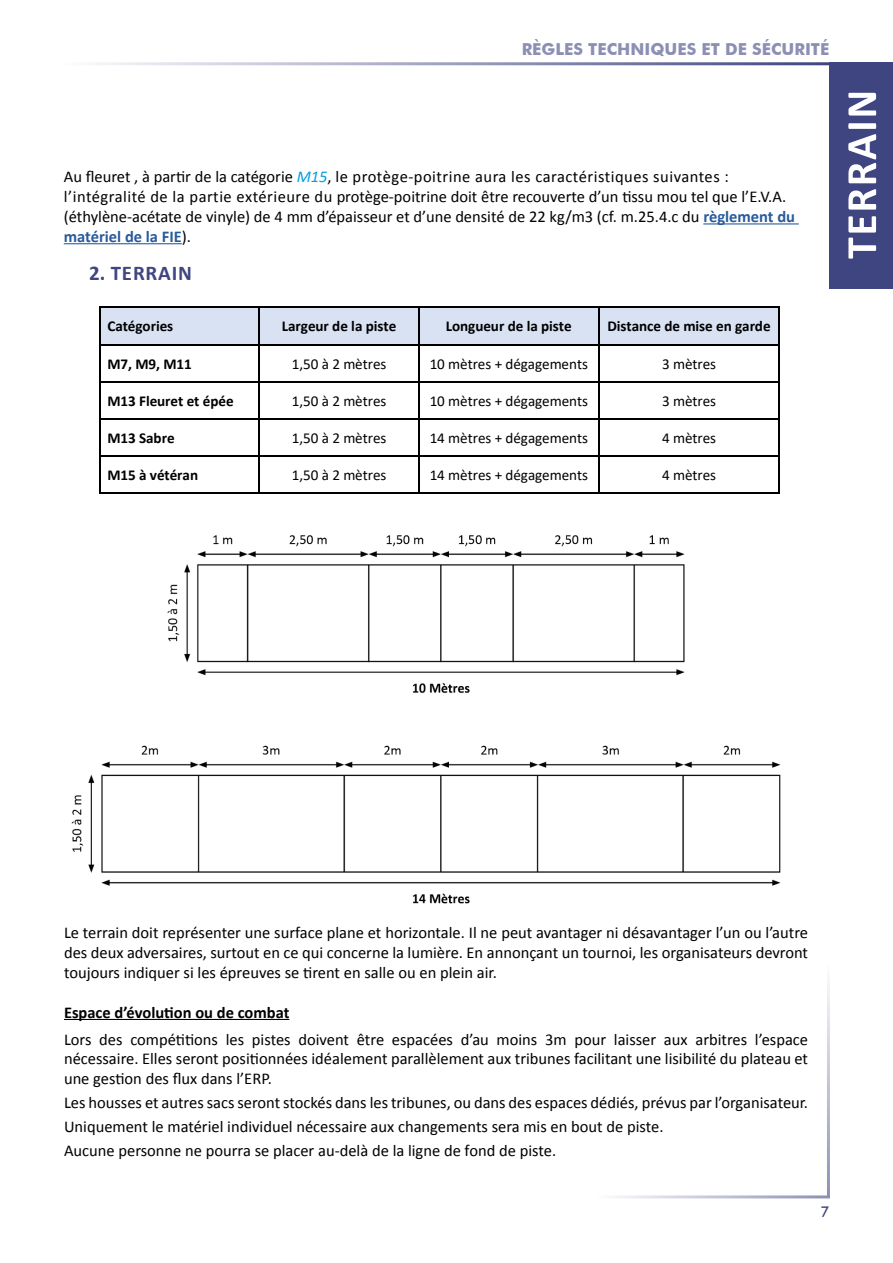
<style>
.page{position:relative;width:893px;height:1263px;background:#fff}
.page>*{position:absolute;margin:0;border:0;box-sizing:border-box;transform-origin:0 0}
.t1{font:700 21px "Calibri";letter-spacing:.04em;color:#3f4581}
.t2{font:16.5px/19.8px "Calibri";color:#000}
.t3{font:700 16.5px "Futura BT";color:#3f4581}
.t4{font:700 16.5px "Calibri";color:#000}
.t5{font:15.15px "Calibri";letter-spacing:-.005em;color:#000}
.t6{font:700 15.15px "Calibri";letter-spacing:-.005em;color:#000}
.t7{font:500 15px "Futura BT";color:#3f4581}
.s1{font-style:italic;color:#009fe3}
.s2{font-weight:700;color:#275b9b}
</style>
<div class="page">
<hr style="left:827px;top:963px;width:3px;height:234px;background:#3f4581">
<hr style="left:596px;top:1195px;width:234px;height:3px;background:#3f4581">
<div style="left:829px;top:62px;width:64px;height:227px;background:#3f4581"></div>
<hr style="left:63px;top:62px;width:767px;height:3px;background:#3f4581">
<hr style="left:703px;top:223px;width:96px;height:1px;background:#275b9b">
<hr style="left:64px;top:243px;width:118px;height:1px;background:#275b9b">
<hr style="left:64px;top:1019px;width:225px;height:1px;background:#000">
<img style="left:71px;top:535px;width:710px;height:369px">
<div style="left:100px;top:308px;width:159px;height:36px;background:#d9e2f3"></div>
<div style="left:260px;top:308px;width:158px;height:36px;background:#d9e2f3"></div>
<div style="left:420px;top:308px;width:178px;height:36px;background:#d9e2f3"></div>
<div style="left:599px;top:308px;width:179px;height:36px;background:#d9e2f3"></div>
<hr style="left:100px;top:306px;width:159px;height:2px;background:#000">
<hr style="left:260px;top:306px;width:158px;height:2px;background:#000">
<hr style="left:420px;top:306px;width:178px;height:2px;background:#000">
<hr style="left:599px;top:306px;width:179px;height:2px;background:#000">
<hr style="left:99px;top:308px;width:1px;height:36px;background:#000">
<hr style="left:259px;top:308px;width:1px;height:36px;background:#000">
<hr style="left:418px;top:308px;width:2px;height:36px;background:#000">
<hr style="left:598px;top:308px;width:1px;height:36px;background:#000">
<hr style="left:778px;top:308px;width:2px;height:36px;background:#000">
<hr style="left:100px;top:344px;width:159px;height:1px;background:#000">
<hr style="left:260px;top:344px;width:158px;height:1px;background:#000">
<hr style="left:420px;top:344px;width:178px;height:1px;background:#000">
<hr style="left:599px;top:344px;width:179px;height:1px;background:#000">
<hr style="left:99px;top:345px;width:1px;height:37px;background:#000">
<hr style="left:259px;top:345px;width:1px;height:37px;background:#000">
<hr style="left:418px;top:345px;width:2px;height:37px;background:#000">
<hr style="left:598px;top:345px;width:1px;height:37px;background:#000">
<hr style="left:778px;top:345px;width:2px;height:37px;background:#000">
<hr style="left:100px;top:382px;width:159px;height:1px;background:#000">
<hr style="left:260px;top:382px;width:158px;height:1px;background:#000">
<hr style="left:420px;top:382px;width:178px;height:1px;background:#000">
<hr style="left:599px;top:382px;width:179px;height:1px;background:#000">
<hr style="left:99px;top:383px;width:1px;height:35px;background:#000">
<hr style="left:259px;top:383px;width:1px;height:35px;background:#000">
<hr style="left:418px;top:383px;width:2px;height:35px;background:#000">
<hr style="left:598px;top:383px;width:1px;height:35px;background:#000">
<hr style="left:778px;top:383px;width:2px;height:35px;background:#000">
<hr style="left:100px;top:418px;width:159px;height:2px;background:#000">
<hr style="left:260px;top:418px;width:158px;height:2px;background:#000">
<hr style="left:420px;top:418px;width:178px;height:2px;background:#000">
<hr style="left:599px;top:418px;width:179px;height:2px;background:#000">
<hr style="left:99px;top:420px;width:1px;height:36px;background:#000">
<hr style="left:259px;top:420px;width:1px;height:36px;background:#000">
<hr style="left:418px;top:420px;width:2px;height:36px;background:#000">
<hr style="left:598px;top:420px;width:1px;height:36px;background:#000">
<hr style="left:778px;top:420px;width:2px;height:36px;background:#000">
<hr style="left:100px;top:456px;width:159px;height:1px;background:#000">
<hr style="left:260px;top:456px;width:158px;height:1px;background:#000">
<hr style="left:420px;top:456px;width:178px;height:1px;background:#000">
<hr style="left:599px;top:456px;width:179px;height:1px;background:#000">
<hr style="left:99px;top:457px;width:1px;height:35px;background:#000">
<hr style="left:100px;top:492px;width:159px;height:2px;background:#000">
<hr style="left:259px;top:457px;width:1px;height:35px;background:#000">
<hr style="left:260px;top:492px;width:158px;height:2px;background:#000">
<hr style="left:418px;top:457px;width:2px;height:35px;background:#000">
<hr style="left:420px;top:492px;width:178px;height:2px;background:#000">
<hr style="left:598px;top:457px;width:1px;height:35px;background:#000">
<hr style="left:599px;top:492px;width:179px;height:2px;background:#000">
<hr style="left:778px;top:457px;width:2px;height:35px;background:#000">
<svg style="left:848px;top:93px;width:28px;height:166px"></svg>
<p class="t3" style="left:522px;top:39px;width:309px">RÈGLES TECHNIQUES ET DE SÉCURITÉ</p>
<p class="t2" style="left:64px;top:167px;width:733px">Au fleuret , à partir de la catégorie <span class="s1">M15</span>, le protège-poitrine aura les caractéristiques suivantes : l’intégralité de la partie extérieure du protège-poitrine doit être recouverte d’un tissu mou tel que l’E.V.A. (éthylène-acétate de vinyle) de 4 mm d’épaisseur et d’une densité de 22 kg/m3 (cf. m.25.4.c du <span class="s2">règlement du matériel de la FIE</span>).</p>
<p class="t1" style="left:89px;top:259px;width:104px">2. TERRAIN</p>
<p class="t6" style="left:107px;top:316px;width:67px">Catégories</p>
<p class="t6" style="left:282px;top:316px;width:116px">Largeur de la piste</p>
<p class="t6" style="left:446px;top:316px;width:127px">Longueur de la piste</p>
<p class="t6" style="left:607px;top:316px;width:165px">Distance de mise en garde</p>
<p class="t6" style="left:107px;top:353px;width:86px">M7, M9, M11</p>
<p class="t5" style="left:292px;top:354px;width:96px">1,50 à 2 mètres</p>
<p class="t5" style="left:430px;top:354px;width:160px">10 mètres + dégagements</p>
<p class="t5" style="left:662px;top:354px;width:56px">3 mètres</p>
<p class="t6" style="left:107px;top:390px;width:128px">M13 Fleuret et épée</p>
<p class="t5" style="left:292px;top:391px;width:96px">1,50 à 2 mètres</p>
<p class="t5" style="left:430px;top:391px;width:160px">10 mètres + dégagements</p>
<p class="t5" style="left:662px;top:391px;width:56px">3 mètres</p>
<p class="t6" style="left:107px;top:427px;width:69px">M13 Sabre</p>
<p class="t5" style="left:292px;top:427px;width:96px">1,50 à 2 mètres</p>
<p class="t5" style="left:430px;top:427px;width:160px">14 mètres + dégagements</p>
<p class="t5" style="left:662px;top:427px;width:56px">4 mètres</p>
<p class="t6" style="left:107px;top:464px;width:92px">M15 à vétéran</p>
<p class="t5" style="left:292px;top:464px;width:96px">1,50 à 2 mètres</p>
<p class="t5" style="left:430px;top:464px;width:160px">14 mètres + dégagements</p>
<p class="t5" style="left:662px;top:464px;width:56px">4 mètres</p>
<p class="t2" style="left:64px;top:923px;width:746px;text-align:justify">Le terrain doit représenter une surface plane et horizontale. Il ne peut avantager ni désavantager l’un ou l’autre des deux adversaires, surtout en ce qui concerne la lumière. En annonçant un tournoi, les organisateurs devront toujours indiquer si les épreuves se tirent en salle ou en plein air.</p>
<p class="t4" style="left:64px;top:1001px;width:227px">Espace d’évolution ou de combat</p>
<p class="t2" style="left:64px;top:1029px;width:746px;text-align:justify">Lors des compétitions les pistes doivent être espacées d’au moins 3m pour laisser aux arbitres l’espace nécessaire. Elles seront positionnées idéalement parallèlement aux tribunes facilitant une lisibilité du plateau et une gestion des flux dans l’ERP.</p>
<p class="t2" style="left:64px;top:1091px;width:746px;line-height:24px">Les housses et autres sacs seront stockés dans les tribunes, ou dans des espaces dédiés, prévus par l’organisateur.<br>Uniquement le matériel individuel nécessaire aux changements sera mis en bout de piste.<br>Aucune personne ne pourra se placer au-delà de la ligne de fond de piste.</p>
<p class="t7" style="left:820px;top:1202px;width:11px">7</p>
</div>
